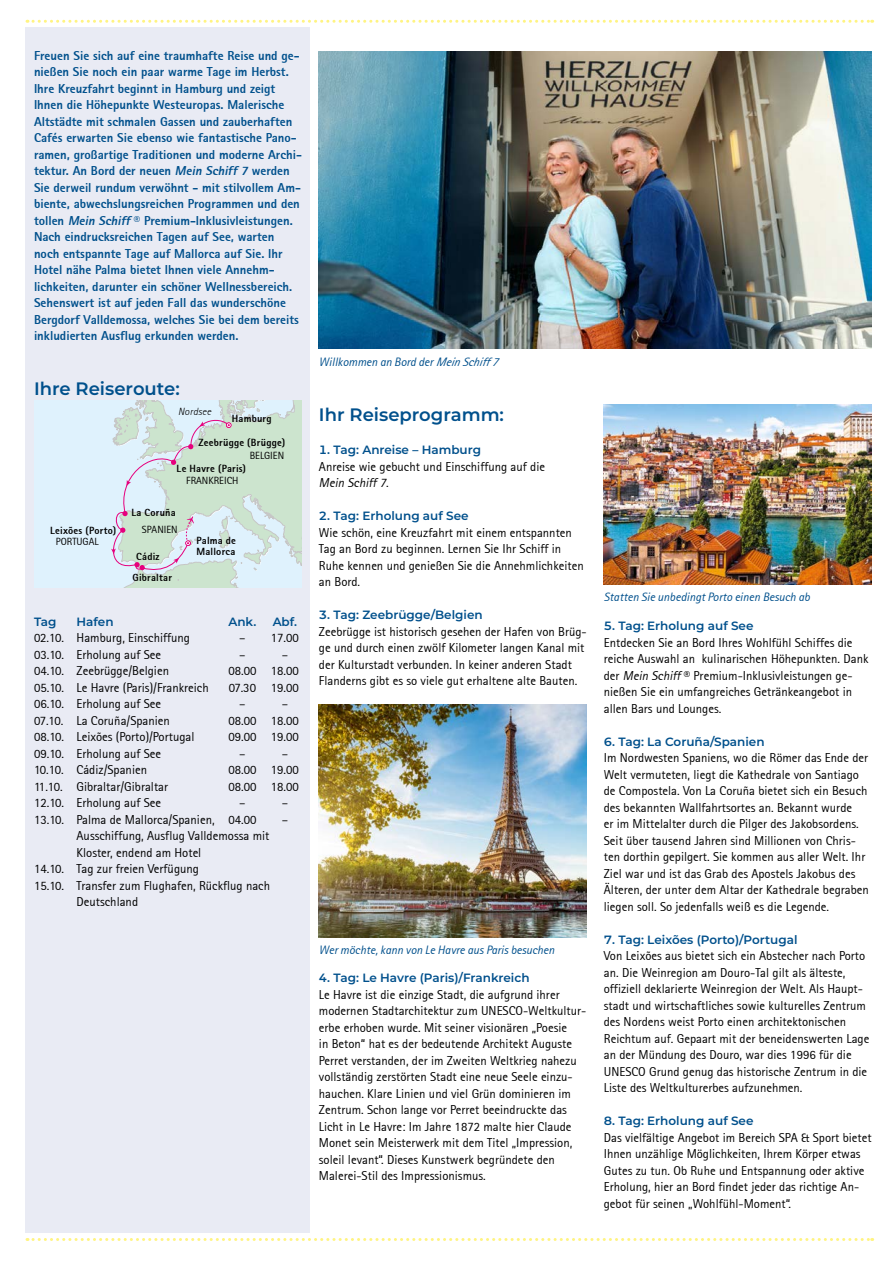
<style>
.page{position:relative;width:893px;height:1263px;background:#fff}
.page>*{position:absolute;margin:0;border:0;box-sizing:border-box;transform-origin:0 0}
.t1{font:600 18px "Montserrat";color:#00508c}
.t2{font:12.75px/16.5px "Rotis Sans Serif";color:#000}
.t3{font:800 12.75px/16.5px "Rotis Sans Serif";color:#00508c}
.t4{font:600 12px "Montserrat";color:#00508c}
.t5{font:italic 12px "Rotis Sans Serif";color:#00508c}
.t6{font:800 10.35px/10.4px "Rotis Sans Serif";letter-spacing:.025em;color:#000}
.t7{font:10.35px "Rotis Sans Serif";color:#000}
.t8{font:italic 300 10.35px "Rotis Sans Serif";letter-spacing:.02em;color:#000}
.s1{font-style:italic}
</style>
<div class="page">
<div style="left:26px;top:28px;width:284px;height:1205px;background:#e9ebf4"></div>
<svg style="left:27px;top:20px;width:846px;height:3px"></svg>
<svg style="left:27px;top:1238px;width:846px;height:3px"></svg>
<img style="left:319px;top:51px;width:553px;height:298px">
<img style="left:319px;top:705px;width:268px;height:232px">
<img style="left:604px;top:405px;width:268px;height:180px">
<div style="left:34px;top:400px;width:268px;height:187px;background:#dff2fd"></div>
<svg style="left:111px;top:400px;width:191px;height:187px"></svg>
<p class="t3" style="left:34px;top:47px;width:269px">Freuen Sie sich auf eine traumhafte Reise und ge&shy;nießen Sie noch ein paar warme Tage im Herbst.<br>Ihre Kreuzfahrt beginnt in Hamburg und zeigt Ihnen die Höhepunkte Westeuropas. Malerische Altstädte mit schmalen Gassen und zauberhaften Cafés erwarten Sie ebenso wie fantastische Pano&shy;ramen, großartige Traditionen und moderne Archi&shy;tektur. An Bord der neuen <span class="s1">Mein Schiff 7</span> werden Sie derweil rundum verwöhnt - mit stilvollem Am&shy;biente, abwechslungsreichen Programmen und den tollen <span class="s1">Mein Schiff</span> ® Premium-Inklusivleistungen.<br>Nach eindrucksreichen Tagen auf See, warten noch entspannte Tage auf Mallorca auf Sie. Ihr Hotel nähe Palma bietet Ihnen viele Annehm&shy;lichkeiten, darunter ein schöner Wellnessbereich.<br>Sehenswert ist auf jeden Fall das wunderschöne Bergdorf Valldemossa, welches Sie bei dem bereits inkludierten Ausflug erkunden werden.</p>
<h1 class="t1" style="left:34px;top:375px;width:147px">Ihre Reiseroute:</h1>
<p class="t8" style="left:178px;top:406px;width:35px">Nordsee</p>
<p class="t6" style="left:232px;top:413px;width:41px">Hamburg</p>
<p class="t6" style="left:199px;top:437px;width:88px">Zeebrügge (Brügge)</p>
<p class="t7" style="left:250px;top:449px;width:36px">BELGIEN</p>
<p class="t6" style="left:177px;top:463px;width:71px">Le Havre (Paris)</p>
<p class="t7" style="left:186px;top:475px;width:54px">FRANKREICH</p>
<p class="t6" style="left:131px;top:508px;width:46px">La Coruña</p>
<p class="t6" style="left:136px;top:551px;width:25px">Cádiz</p>
<p class="t6" style="left:50px;top:525px;width:68px">Leixões (Porto)</p>
<p class="t7" style="left:142px;top:523px;width:38px">SPANIEN</p>
<p class="t7" style="left:56px;top:535px;width:44px">PORTUGAL</p>
<p class="t6" style="left:132px;top:572px;width:41px">Gibraltar</p>
<p class="t6" style="left:197px;top:535px;width:41px">Palma de<br>Mallorca</p>
<p class="t4" style="left:34px;top:613px;width:24px">Tag</p>
<p class="t4" style="left:77px;top:613px;width:39px">Hafen</p>
<p class="t4" style="left:228px;top:613px;width:29px">Ank.</p>
<p class="t4" style="left:273px;top:613px;width:26px">Abf.</p>
<p class="t2" style="left:34px;top:629px;width:158px">02.10. Hamburg, Einschiffung</p>
<p class="t2" style="left:239px;top:629px;width:61px">– 17.00</p>
<p class="t2" style="left:34px;top:646px;width:129px">03.10. Erholung auf See</p>
<p class="t2" style="left:239px;top:646px;width:8px">–</p>
<p class="t2" style="left:282px;top:646px;width:8px">–</p>
<p class="t2" style="left:34px;top:662px;width:137px">04.10. Zeebrügge/Belgien</p>
<p class="t2" style="left:228px;top:662px;width:72px">08.00 18.00</p>
<p class="t2" style="left:34px;top:679px;width:176px">05.10. Le Havre (Paris)/Frankreich</p>
<p class="t2" style="left:229px;top:679px;width:72px">07.30 19.00</p>
<p class="t2" style="left:34px;top:695px;width:129px">06.10. Erholung auf See</p>
<p class="t2" style="left:239px;top:695px;width:8px">–</p>
<p class="t2" style="left:282px;top:695px;width:8px">–</p>
<p class="t2" style="left:34px;top:712px;width:137px">07.10. La Coruña/Spanien</p>
<p class="t2" style="left:228px;top:712px;width:72px">08.00 18.00</p>
<p class="t2" style="left:34px;top:728px;width:162px">08.10. Leixões (Porto)/Portugal</p>
<p class="t2" style="left:228px;top:728px;width:72px">09.00 19.00</p>
<p class="t2" style="left:34px;top:745px;width:129px">09.10. Erholung auf See</p>
<p class="t2" style="left:239px;top:745px;width:8px">–</p>
<p class="t2" style="left:282px;top:745px;width:8px">–</p>
<p class="t2" style="left:34px;top:761px;width:115px">10.10. Cádiz/Spanien</p>
<p class="t2" style="left:228px;top:761px;width:72px">08.00 19.00</p>
<p class="t2" style="left:34px;top:778px;width:136px">11.10. Gibraltar/Gibraltar</p>
<p class="t2" style="left:228px;top:778px;width:72px">08.00 18.00</p>
<p class="t2" style="left:34px;top:794px;width:129px">12.10. Erholung auf See</p>
<p class="t2" style="left:239px;top:794px;width:8px">–</p>
<p class="t2" style="left:282px;top:794px;width:8px">–</p>
<p class="t2" style="left:34px;top:811px;width:224px">13.10. Palma de Mallorca/Spanien, 04.00</p>
<p class="t2" style="left:282px;top:811px;width:8px">–</p>
<p class="t2" style="left:77px;top:827px;width:194px">Ausschiffung, Ausflug Valldemossa mit</p>
<p class="t2" style="left:77px;top:844px;width:126px">Kloster, endend am Hotel</p>
<p class="t2" style="left:34px;top:860px;width:167px">14.10. Tag zur freien Verfügung</p>
<p class="t2" style="left:34px;top:877px;width:238px">15.10. Transfer zum Flughafen, Rückflug nach</p>
<p class="t2" style="left:77px;top:893px;width:63px">Deutschland</p>
<p class="t5" style="left:319px;top:354px;width:180px">Willkommen an Bord der Mein Schiff 7</p>
<h1 class="t1" style="left:319px;top:402px;width:187px">Ihr Reiseprogramm:</h1>
<p class="t4" style="left:319px;top:442px;width:164px">1. Tag: Anreise – Hamburg</p>
<p class="t2" style="left:319px;top:458px;width:228px">Anreise wie gebucht und Einschiffung auf die<br><span class="s1">Mein Schiff7</span>.</p>
<p class="t4" style="left:319px;top:508px;width:151px">2. Tag: Erholung auf See</p>
<p class="t2" style="left:319px;top:524px;width:266px">Wie schön, eine Kreuzfahrt mit einem entspannten Tag an Bord zu beginnen. Lernen Sie Ihr Schiff in Ruhe kennen und genießen Sie die Annehmlichkeiten an Bord.</p>
<p class="t4" style="left:319px;top:607px;width:165px">3. Tag: Zeebrügge/Belgien</p>
<p class="t2" style="left:319px;top:623px;width:269px">Zeebrügge ist historisch gesehen der Hafen von Brüg&shy;ge und durch einen zwölf Kilometer langen Kanal mit der Kulturstadt verbunden. In keiner anderen Stadt Flanderns gibt es so viele gut erhaltene alte Bauten.</p>
<p class="t5" style="left:319px;top:942px;width:237px">Wer möchte, kann von Le Havre aus Paris besuchen</p>
<p class="t4" style="left:319px;top:970px;width:212px">4. Tag: Le Havre (Paris)/Frankreich</p>
<p class="t2" style="left:319px;top:986px;width:269px">Le Havre ist die einzige Stadt, die aufgrund ihrer modernen Stadtarchitektur zum UNESCO-Weltkultur&shy;erbe erhoben wurde. Mit seiner visionären „Poesie<br>in Beton“ hat es der bedeutende Architekt Auguste Perret verstanden, der im Zweiten Weltkrieg nahezu vollständig zerstörten Stadt eine neue Seele einzu&shy;hauchen. Klare Linien und viel Grün dominieren im Zentrum. Schon lange vor Perret beeindruckte das Licht in Le Havre: Im Jahre 1872 malte hier Claude Monet sein Meisterwerk mit dem Titel „Impression, soleil levant“. Dieses Kunstwerk begründete den Malerei-Stil des Impressionismus.</p>
<p class="t5" style="left:604px;top:590px;width:208px">Statten Sie unbedingt Porto einen Besuch ab</p>
<p class="t4" style="left:604px;top:617px;width:151px">5. Tag: Erholung auf See</p>
<p class="t2" style="left:604px;top:634px;width:266px">Entdecken Sie an Bord Ihres Wohlfühl Schiffes die reiche Auswahl an kulinarischen Höhepunkten. Dank der <span class="s1">Mein Schiff</span>® Premium-Inklusivleistungen ge&shy;nießen Sie ein umfangreiches Getränkeangebot in allen Bars und Lounges.</p>
<p class="t4" style="left:604px;top:733px;width:162px">6. Tag: La Coruña/Spanien</p>
<p class="t2" style="left:604px;top:749px;width:267px">Im Nordwesten Spaniens, wo die Römer das Ende der Welt vermuteten, liegt die Kathedrale von Santiago de Compostela. Von La Coruña bietet sich ein Besuch des bekannten Wallfahrtsortes an. Bekannt wurde<br>er im Mittelalter durch die Pilger des Jakobsordens.<br>Seit über tausend Jahren sind Millionen von Chris&shy;ten dorthin gepilgert. Sie kommen aus aller Welt. Ihr Ziel war und ist das Grab des Apostels Jakobus des Älteren, der unter dem Altar der Kathedrale begraben liegen soll. So jedenfalls weiß es die Legende.</p>
<p class="t4" style="left:604px;top:931px;width:195px">7. Tag: Leixões (Porto)/Portugal</p>
<p class="t2" style="left:604px;top:947px;width:267px">Von Leixões aus bietet sich ein Abstecher nach Porto an. Die Weinregion am Douro-Tal gilt als älteste, offiziell deklarierte Weinregion der Welt. Als Haupt&shy;stadt und wirtschaftliches sowie kulturelles Zentrum des Nordens weist Porto einen architektonischen Reichtum auf. Gepaart mit der beneidenswerten Lage an der Mündung des Douro, war dies 1996 für die UNESCO Grund genug das historische Zentrum in die Liste des Weltkulturerbes aufzunehmen.</p>
<p class="t4" style="left:604px;top:1112px;width:151px">8. Tag: Erholung auf See</p>
<p class="t2" style="left:604px;top:1129px;width:269px">Das vielfältige Angebot im Bereich SPA &amp; Sport bietet Ihnen unzählige Möglichkeiten, Ihrem Körper etwas Gutes zu tun. Ob Ruhe und Entspannung oder aktive Erholung, hier an Bord findet jeder das richtige An&shy;gebot für seinen „Wohlfühl-Moment“.</p>
</div>
